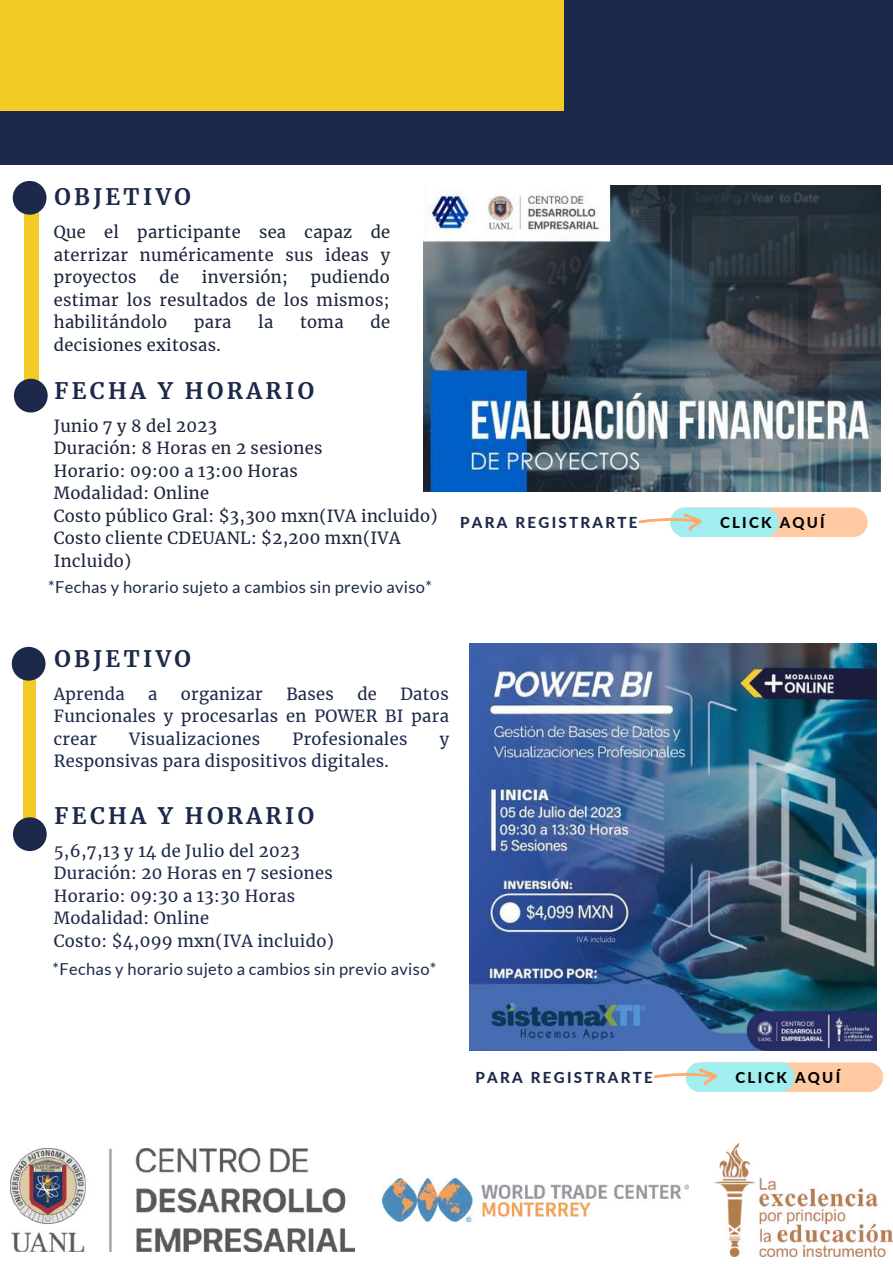
<style>
.page{position:relative;width:893px;height:1264px;background:#fff}
.page>*{position:absolute;margin:0;border:0;box-sizing:border-box;transform-origin:0 0}
.t1{font:700 22.5px "Merriweather";letter-spacing:.15em;color:#1d294a}
.t2{font:16.5px/22.5px "Merriweather";letter-spacing:.02em;color:#1b253c;text-align:justify}
.t3{font:16.5px/22.5px "Merriweather";letter-spacing:.02em;color:#1d294a;text-align:justify}
.t4{font:16.5px "Lato";letter-spacing:.02em;color:#1d294a}
.t5{font:800 15.15px "Lato";letter-spacing:.15em;color:#1d294a}
.t6{font:800 15px "Lato";letter-spacing:.15em;color:#000}
</style>
<div class="page">
<div style="left:0;top:0;width:892px;height:164px;background:#1d294a"></div>
<div style="left:0;top:0;width:564px;height:110px;background:#f4ca26"></div>
<img style="left:10px;top:1148px;width:344px;height:103px">
<img style="left:715px;top:1143px;width:177px;height:113px">
<img style="left:383px;top:1178px;width:305px;height:42px">
<div style="left:25px;top:196px;width:13px;height:213px;background:#f4ca26"></div>
<svg style="left:13px;top:181px;width:33px;height:34px"></svg>
<svg style="left:14px;top:379px;width:34px;height:33px"></svg>
<svg style="left:638px;top:507px;width:229px;height:30px;background:#d7e0cf"></svg>
<img style="left:423px;top:185px;width:457px;height:306px">
<div style="left:24px;top:663px;width:11px;height:173px;background:#f4ca26"></div>
<svg style="left:12px;top:647px;width:33px;height:33px"></svg>
<svg style="left:13px;top:817px;width:34px;height:34px"></svg>
<svg style="left:654px;top:1062px;width:229px;height:29px;background:#d7dfce"></svg>
<img style="left:469px;top:643px;width:407px;height:407px">
<h1 class="t1" style="left:54px;top:183px;width:138px">OBJETIVO</h1>
<p class="t2" style="left:54px;top:221px;width:338px">Que el participante sea capaz de aterrizar numéricamente sus ideas y proyectos</p>
<p class="t2" style="left:159px;top:266px;width:21px">de</p>
<p class="t2" style="left:202px;top:266px;width:87px">inversión;</p>
<p class="t2" style="left:54px;top:266px;width:337px;text-indent:257px">pudiendo estimar los resultados de los mismos; habilitándolo</p>
<p class="t2" style="left:194px;top:311px;width:39px">para</p>
<p class="t2" style="left:258px;top:311px;width:17px">la</p>
<p class="t2" style="left:300px;top:311px;width:45px">toma</p>
<p class="t2" style="left:370px;top:311px;width:21px">de</p>
<p class="t2" style="left:54px;top:333px;width:168px">decisiones exitosas.</p>
<h1 class="t1" style="left:54px;top:377px;width:261px">FECHA Y HORARIO</h1>
<p class="t2" style="left:54px;top:414px;width:385px;text-align:left">Junio 7 y 8 del 2023<br>Duración: 8 Horas en 2 sesiones<br>Horario: 09:00 a 13:00 Horas<br>Modalidad: Online<br>Costo público Gral: $3,300 mxn(IVA incluido)<br>Costo cliente CDEUANL: $2,200 mxn(IVA<br>Incluido)</p>
<p class="t4" style="left:48px;top:577px;width:385px">*Fechas y horario sujeto a cambios sin previo aviso*</p>
<p class="t5" style="left:460px;top:513px;width:179px">PARA REGISTRARTE</p>
<p class="t6" style="left:720px;top:513px;width:106px">CLICK AQUÍ</p>
<h1 class="t1" style="left:54px;top:645px;width:138px">OBJETIVO</h1>
<p class="t3" style="left:54px;top:682px;width:72px">Aprenda</p>
<p class="t3" style="left:148px;top:682px;width:11px">a</p>
<p class="t3" style="left:181px;top:682px;width:83px">organizar</p>
<p class="t3" style="left:286px;top:682px;width:49px">Bases</p>
<p class="t3" style="left:357px;top:682px;width:21px">de</p>
<p class="t3" style="left:54px;top:682px;width:396px;text-indent:346px">Datos Funcionales y procesarlas en POWER BI para crear</p>
<p class="t3" style="left:129px;top:727px;width:132px">Visualizaciones</p>
<p class="t3" style="left:292px;top:727px;width:116px">Profesionales</p>
<p class="t3" style="left:440px;top:727px;width:11px">y</p>
<p class="t3" style="left:54px;top:750px;width:336px">Responsivas para dispositivos digitales.</p>
<h1 class="t1" style="left:55px;top:802px;width:261px">FECHA Y HORARIO</h1>
<p class="t3" style="left:54px;top:839px;width:281px;text-align:left">5,6,7,13 y 14 de Julio del 2023<br>Duración: 20 Horas en 7 sesiones<br>Horario: 09:30 a 13:30 Horas<br>Modalidad: Online<br>Costo: $4,099 mxn(IVA incluido)</p>
<p class="t4" style="left:53px;top:958px;width:385px">*Fechas y horario sujeto a cambios sin previo aviso*</p>
<p class="t5" style="left:475px;top:1067px;width:179px">PARA REGISTRARTE</p>
<p class="t6" style="left:735px;top:1067px;width:106px">CLICK AQUÍ</p>
</div>
